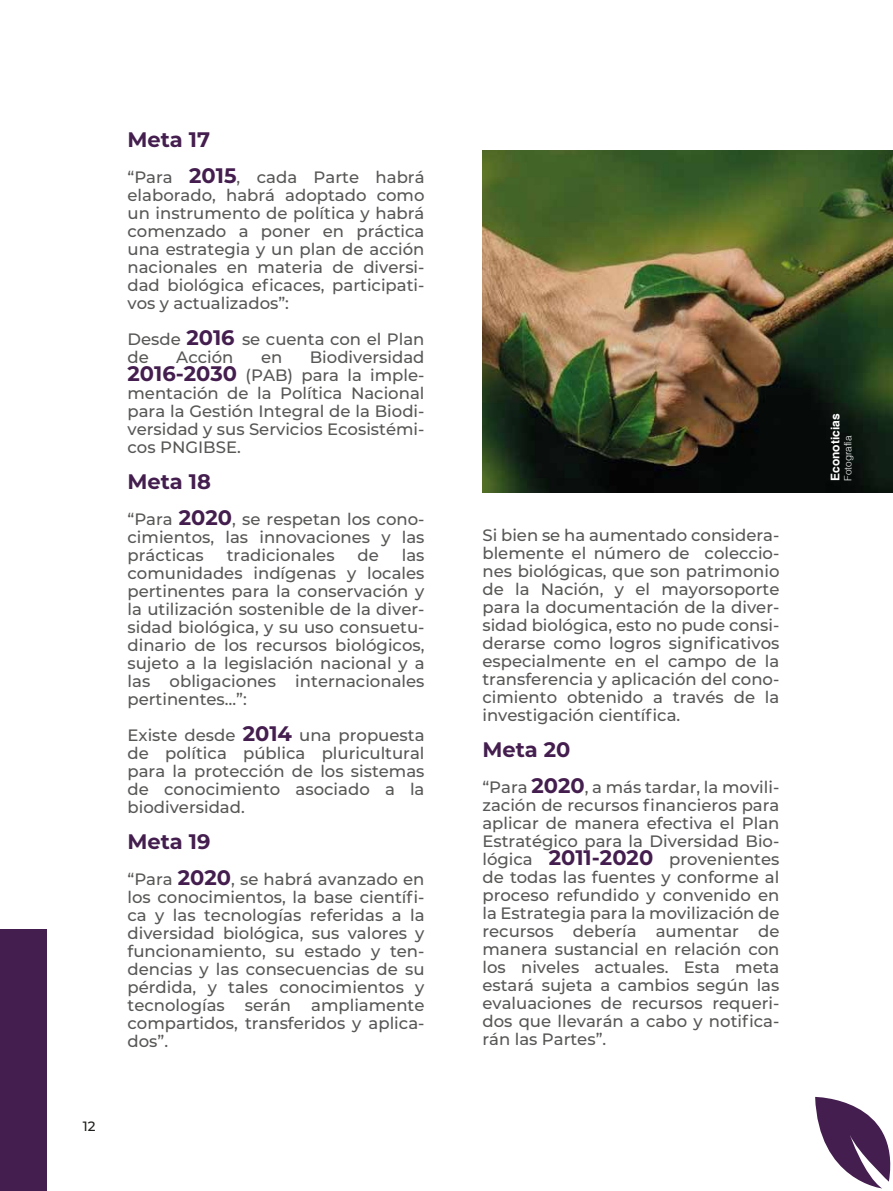
<style>
.page{position:relative;width:893px;height:1191px;background:#fff}
.page>*{position:absolute;margin:0;border:0;box-sizing:border-box;transform-origin:0 0}
.t1{font:700 21px "Montserrat";color:#441e4e}
.t2{font:500 16.5px/18px "Montserrat";color:#575756;text-align:justify}
.t3{font:500 13.5px "Montserrat";color:#1d1d1b}
.t4{font:700 12px "Helvetica";color:#fff}
.t5{font:300 10.05px "Helv";color:#fff}
.s1{font-weight:700;font-size:21px;color:#441e4e}
</style>
<div class="page">
<img style="left:482px;top:151px;width:411px;height:341px">
<div style="left:0;top:929px;width:46px;height:262px;background:#441e4e"></div>
<svg style="left:815px;top:1097px;width:76px;height:91px"></svg>
<p class="t3" style="left:83px;top:1116px;width:14px">12</p>
<p class="t1" style="left:128px;top:124px;width:84px">Meta 17</p>
<p class="t2" style="left:128px;top:167px;width:299px">“Para <span class="s1">2015</span>, cada Parte habrá elaborado, habrá adoptado como un instrumento de política y habrá comenzado a poner en práctica una estrategia y un plan de acción nacionales en materia de diversi&shy;dad biológica eficaces, participati&shy;vos y actualizados”:</p>
<p class="t2" style="left:128px;top:329px;width:298px">Desde <span class="s1">2016</span> se cuenta con el Plan de</p>
<p class="t2" style="left:128px;top:347px;width:299px;text-indent:182px">Biodiversidad <span class="s1">2016-2030</span> (PAB) para la imple&shy;mentación de la Política Nacional para la Gestión Integral de la Biodi&shy;versidad y sus Servicios Ecosistémi&shy;cos PNGIBSE.</p>
<p class="t1" style="left:128px;top:466px;width:85px">Meta 18</p>
<p class="t2" style="left:128px;top:509px;width:298px">“Para <span class="s1">2020</span>, se respetan los cono&shy;cimientos, las innovaciones y las prácticas</p>
<p class="t2" style="left:176px;top:347px;width:59px">Acción</p>
<p class="t2" style="left:261px;top:347px;width:23px">en</p>
<p class="t2" style="left:227px;top:545px;width:109px">tradicionales</p>
<p class="t2" style="left:358px;top:545px;width:23px">de</p>
<p class="t2" style="left:128px;top:545px;width:299px;text-indent:274px">las comunidades indígenas y locales pertinentes para la conservación y la utilización sostenible de la diver&shy;sidad biológica, y su uso consuetu&shy;dinario de los recursos biológicos, sujeto a la legislación nacional y a las obligaciones internacionales pertinentes…”:</p>
<p class="t2" style="left:128px;top:725px;width:298px">Existe desde <span class="s1">2014</span> una propuesta de política pública pluricultural para la protección de los sistemas de conocimiento asociado a la biodiversidad.</p>
<p class="t1" style="left:128px;top:826px;width:84px">Meta 19</p>
<p class="t2" style="left:128px;top:869px;width:298px">“Para <span class="s1">2020</span>, se habrá avanzado en los conocimientos, la base científi&shy;ca y las tecnologías referidas a la diversidad biológica, sus valores y funcionamiento, su estado y ten&shy;dencias y las consecuencias de su pérdida, y tales conocimientos y tecnologías serán ampliamente compartidos, transferidos y aplica&shy;dos”.</p>
<p class="t2" style="left:482px;top:525px;width:299px">Si bien se ha aumentado considera&shy;blemente el número de coleccio&shy;nes biológicas, que son patrimonio de la Nación, y el mayorsoporte para la documentación de la diver&shy;sidad biológica, esto no pude consi&shy;derarse como logros significativos especialmente en el campo de la transferencia y aplicación del cono&shy;cimiento obtenido a través de la investigación científica.</p>
<p class="t1" style="left:482px;top:734px;width:89px">Meta 20</p>
<p class="t2" style="left:482px;top:777px;width:299px">“Para <span class="s1">2020</span>, a más tardar, la movili&shy;zación de recursos financieros para aplicar de manera efectiva el Plan Estratégico para la Diversidad Bio&shy;lógica <span class="s1">2011-2020</span> provenientes de todas las fuentes y conforme al proceso refundido y convenido en la Estrategia para la movilización de recursos debería aumentar de manera sustancial en relación con los niveles actuales. Esta meta estará sujeta a cambios según las evaluaciones de recursos requeri&shy;dos que llevarán a cabo y notifica&shy;rán las Partes”.</p>
<p class="t4" style="left:828px;top:481px;width:69px;rotate:-90deg">Econoticias</p>
<p class="t5" style="left:842px;top:481px;width:46px;rotate:-90deg">Fotografía</p>
</div>
